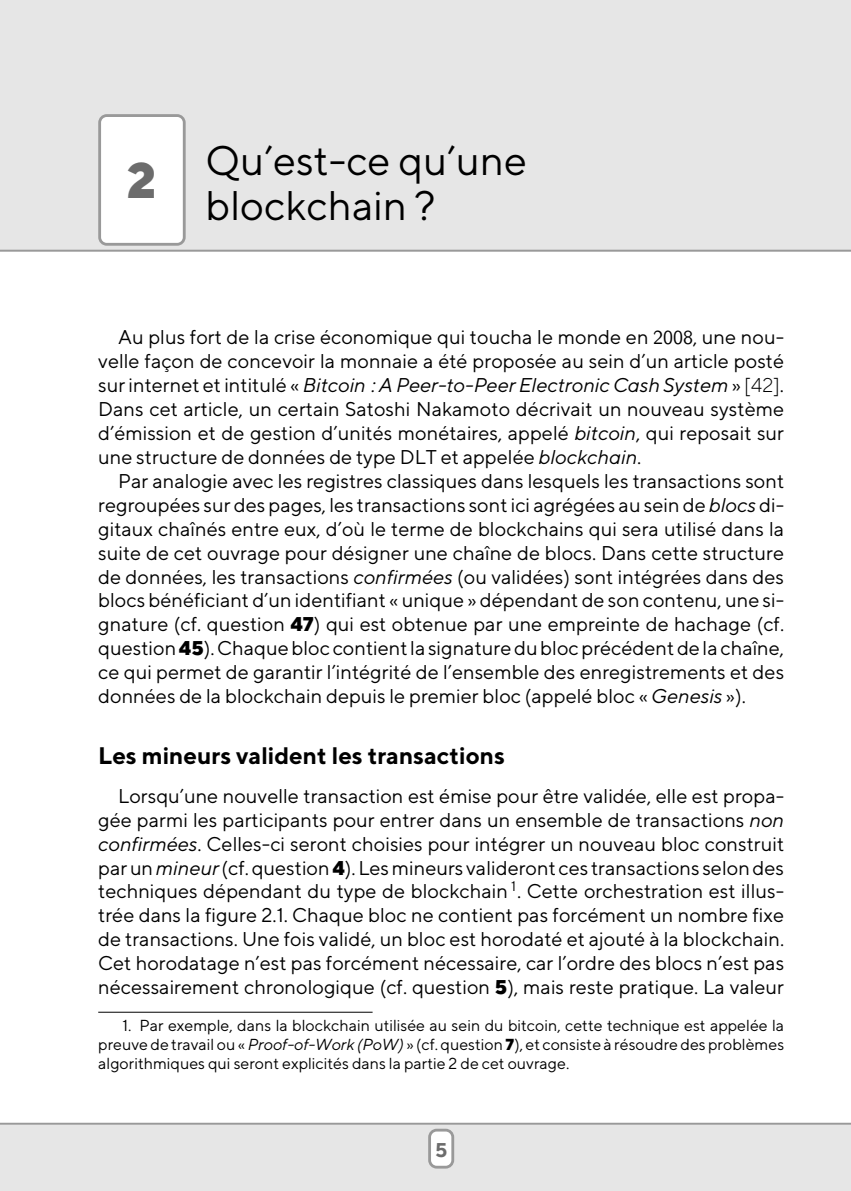
<style>
.page{position:relative;width:851px;height:1191px;background:#fff}
.page>*{position:absolute;margin:0;border:0;box-sizing:border-box;transform-origin:0 0}
.t1{font:800 24.2px "TT Norms";color:#6c6c6c}
.t2{font:20.2px "TT Norms";color:#000}
.t3{font:700 11.6px "TT Norms";color:#000}
.t4{font:9.8px "TT Norms";color:#000}
.t5{font:italic 9.8px "TT Norms";color:#000}
.t6{font:700 9.8px "TT Norms";color:#6c6c6c}
.t7{font:7.8px "TT Norms";color:#000}
.t8{font:6.8px "TT Norms";color:#000}
.s1{font-family:"LM Sans 10";font-size:20px}
.s2{font-style:normal}
.s3{font-weight:300;font-style:normal}
.s4{font-style:italic}
.s5{font-weight:800}
</style>
<div class="page">
<div style="left:0;top:0;width:850px;height:250px;background:#e6e6e6"></div>
<hr style="left:0;top:250px;width:850px;height:2px;background:#999">
<div style="left:98px;top:114px;width:88px;height:132px;background:#999;border-radius:9px"></div>
<div style="left:101px;top:117px;width:82px;height:126px;background:#fff;border-radius:6px"></div>
<hr style="left:98px;top:1011px;width:274px;height:1px;background:#000">
<div style="left:0;top:1124px;width:850px;height:67px;background:#e6e6e6"></div>
<hr style="left:0;top:1122px;width:850px;height:2px;background:#999">
<svg style="left:428px;top:1128px;width:26px;height:40px"></svg>
<div style="left:431px;top:1131px;width:20px;height:34px;background:#fff;border-radius:6px"></div>
<h1 class="t1" style="left:127px;top:175px;width:31px">2</h1>
<h2 class="t2" style="left:205px;top:156px;width:323px">Qu’est-ce qu’une</h2>
<h2 class="t2" style="left:205px;top:201px;width:231px">blockchain ?</h2>
<p class="t4" style="left:118px;top:335px;width:667px">Au plus fort de la crise économique qui toucha le monde en <span class="s1">2008</span>, une nou-</p>
<p class="t4" style="left:98px;top:359px;width:687px">velle façon de concevoir la monnaie a été proposée au sein d’un article posté</p>
<p class="t5" style="left:98px;top:383px;width:687px"><span class="s2">sur internet et intitulé «</span> Bitcoin : A Peer-to-Peer Electronic Cash System <span class="s2">»</span> <span class="s3">[42]</span><span class="s2">.</span></p>
<p class="t4" style="left:98px;top:407px;width:687px">Dans cet article, un certain Satoshi Nakamoto décrivait un nouveau système</p>
<p class="t4" style="left:98px;top:431px;width:687px">d’émission et de gestion d’unités monétaires, appelé <span class="s4">bitcoin</span>, qui reposait sur</p>
<p class="t4" style="left:98px;top:454px;width:544px">une structure de données de type DLT et appelée <span class="s4">blockchain</span>.</p>
<p class="t4" style="left:118px;top:479px;width:667px">Par analogie avec les registres classiques dans lesquels les transactions sont</p>
<p class="t4" style="left:98px;top:502px;width:687px">regroupées sur des pages, les transactions sont ici agrégées au sein de <span class="s4">blocs</span> di-</p>
<p class="t4" style="left:98px;top:526px;width:687px">gitaux chaînés entre eux, d’où le terme de blockchains qui sera utilisé dans la</p>
<p class="t4" style="left:98px;top:550px;width:687px">suite de cet ouvrage pour désigner une chaîne de blocs. Dans cette structure</p>
<p class="t4" style="left:98px;top:574px;width:687px">de données, les transactions <span class="s4">confirmées</span> (ou validées) sont intégrées dans des</p>
<p class="t4" style="left:98px;top:598px;width:687px">blocs bénéficiant d’un identifiant « unique » dépendant de son contenu, une si-</p>
<p class="t4" style="left:98px;top:622px;width:687px">gnature (cf. question <span class="s5">47</span>) qui est obtenue par une empreinte de hachage (cf.</p>
<p class="t4" style="left:98px;top:646px;width:687px">question <span class="s5">45</span>). Chaque bloc contient la signature du bloc précédent de la chaîne,</p>
<p class="t4" style="left:98px;top:670px;width:687px">ce qui permet de garantir l’intégrité de l’ensemble des enregistrements et des</p>
<p class="t4" style="left:98px;top:694px;width:649px">données de la blockchain depuis le premier bloc (appelé bloc « <span class="s4">Genesis</span> »).</p>
<p class="t3" style="left:98px;top:753px;width:408px">Les mineurs valident les transactions</p>
<p class="t4" style="left:118px;top:793px;width:667px">Lorsqu’une nouvelle transaction est émise pour être validée, elle est propa-</p>
<p class="t4" style="left:98px;top:817px;width:687px">gée parmi les participants pour entrer dans un ensemble de transactions <span class="s4">non</span></p>
<p class="t4" style="left:98px;top:841px;width:687px"><span class="s4">confirmées</span>. Celles-ci seront choisies pour intégrer un nouveau bloc construit</p>
<p class="t4" style="left:98px;top:865px;width:687px">par un <span class="s4">mineur</span> (cf. question <span class="s5">4</span>). Les mineurs valideront ces transactions selon des</p>
<p class="t4" style="left:98px;top:889px;width:411px">techniques dépendant du type de blockchain</p>
<p class="t8" style="left:511px;top:885px;width:6px">1</p>
<p class="t4" style="left:517px;top:889px;width:268px">. Cette orchestration est illus-</p>
<p class="t4" style="left:98px;top:913px;width:687px">trée dans la figure 2.1. Chaque bloc ne contient pas forcément un nombre fixe</p>
<p class="t4" style="left:98px;top:937px;width:687px">de transactions. Une fois validé, un bloc est horodaté et ajouté à la blockchain.</p>
<p class="t4" style="left:98px;top:961px;width:687px">Cet horodatage n’est pas forcément nécessaire, car l’ordre des blocs n’est pas</p>
<p class="t4" style="left:98px;top:985px;width:687px">nécessairement chronologique (cf. question <span class="s5">5</span>), mais reste pratique. La valeur</p>
<p class="t7" style="left:122px;top:1023px;width:663px">1. Par exemple, dans la blockchain utilisée au sein du bitcoin, cette technique est appelée la</p>
<p class="t7" style="left:98px;top:1042px;width:687px">preuve de travail ou « <span class="s4">Proof-of-Work (PoW)</span> » (cf. question <span class="s5">7</span>), et consiste à résoudre des problèmes</p>
<p class="t7" style="left:98px;top:1061px;width:472px">algorithmiques qui seront explicités dans la partie 2 de cet ouvrage.</p>
<p class="t6" style="left:435px;top:1147px;width:14px">5</p>
</div>
